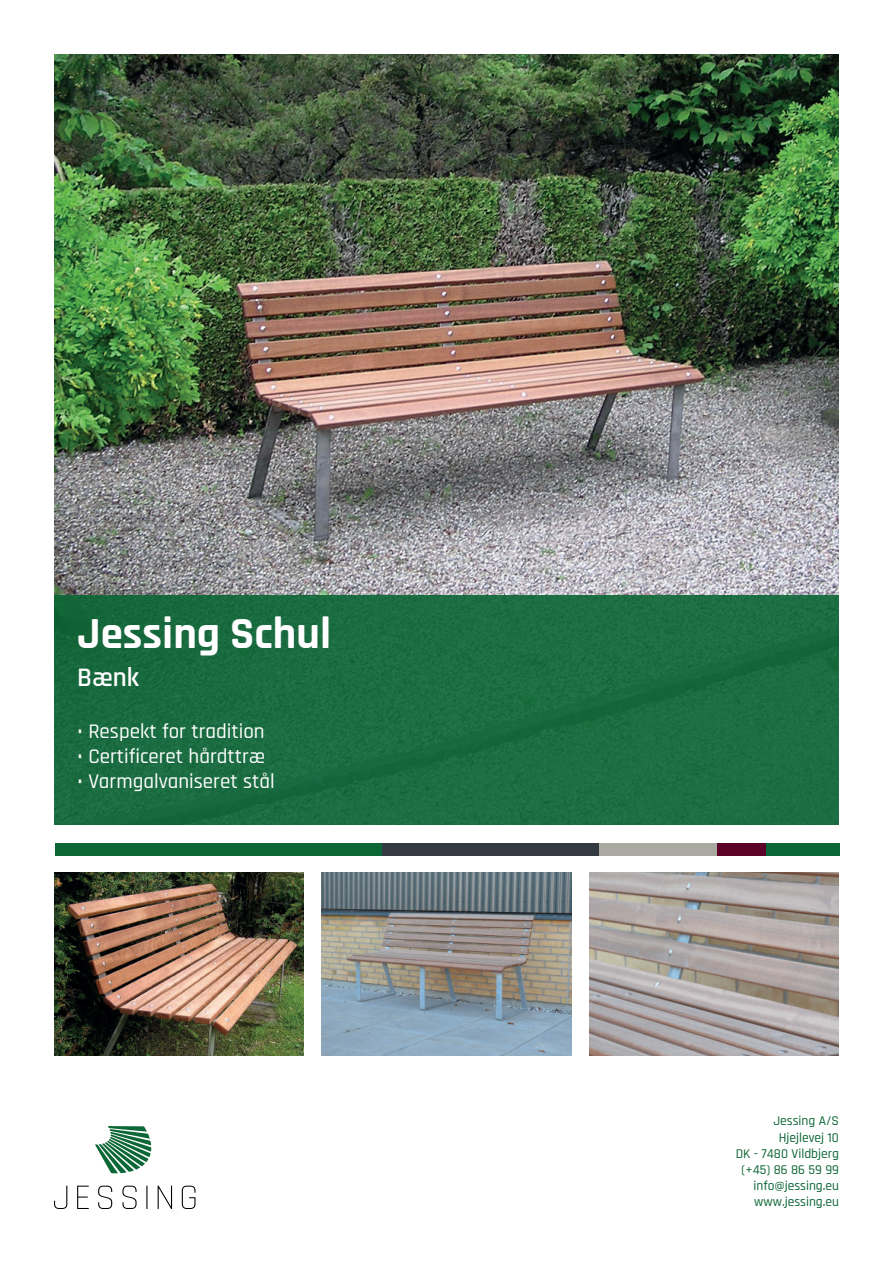
<style>
.page{position:relative;width:893px;height:1263px;background:#fff}
.page>*{position:absolute;margin:0;border:0;box-sizing:border-box;transform-origin:0 0}
.t1{font:700 45px "Rajdhani";color:#fff}
.t2{font:600 27px "Rajdhani";color:#fff}
.t3{font:500 21px "Rajdhani";color:#fff}
.t4{font:500 13.5px/16.2px "Rajdhani";color:#0b6535;text-align:right}
</style>
<div class="page">
<svg style="left:95px;top:1126px;width:56px;height:47px"></svg>
<svg style="left:54px;top:1185px;width:13px;height:24px"></svg>
<svg style="left:77px;top:1185px;width:12px;height:24px"></svg>
<svg style="left:98px;top:1185px;width:14px;height:24px"></svg>
<svg style="left:122px;top:1185px;width:15px;height:24px"></svg>
<svg style="left:146px;top:1185px;width:1px;height:24px"></svg>
<svg style="left:158px;top:1185px;width:14px;height:24px"></svg>
<svg style="left:182px;top:1185px;width:14px;height:24px"></svg>
<img style="left:54px;top:54px;width:785px;height:541px">
<div style="left:55px;top:843px;width:327px;height:12px;background:#0b6535"></div>
<div style="left:382px;top:843px;width:217px;height:12px;background:#343a41"></div>
<div style="left:599px;top:843px;width:118px;height:12px;background:#aaa9a1"></div>
<div style="left:717px;top:843px;width:49px;height:12px;background:#5c0128"></div>
<div style="left:766px;top:843px;width:74px;height:12px;background:#0a6636"></div>
<img style="left:54px;top:872px;width:250px;height:183px">
<img style="left:322px;top:872px;width:249px;height:183px">
<img style="left:589px;top:872px;width:250px;height:183px">
<div style="left:54px;top:595px;width:785px;height:230px;background:#1b6d42"></div>
<h1 class="t1" style="left:77px;top:616px;width:255px">Jessing Schul</h1>
<h2 class="t2" style="left:77px;top:661px;width:63px">Bænk</h2>
<h3 class="t3" style="left:77px;top:722px;width:189px">• Respekt for tradition</h3>
<h3 class="t3" style="left:77px;top:748px;width:190px">• Certificeret hårdttræ</h3>
<h3 class="t3" style="left:77px;top:773px;width:199px">• Varmgalvaniseret stål</h3>
<p class="t4" style="left:736px;top:1113px;width:105px">Jessing A/S<br>Hjejlevej 10<br>DK - 7480 Vildbjerg (+45) 86 86 59 99 info@jessing.eu www.jessing.eu</p>
</div>
